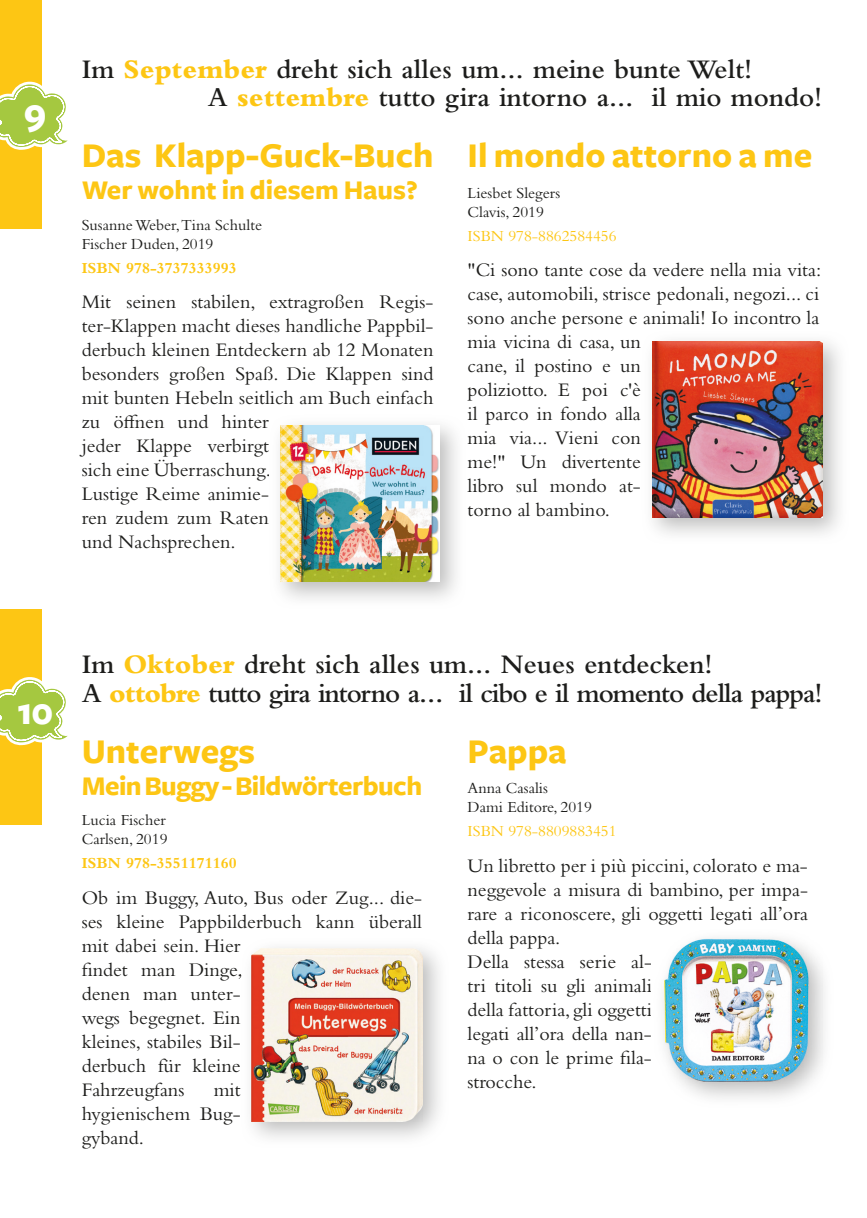
<style>
.page{position:relative;width:867px;height:1218px;background:#fff}
.page>*{position:absolute;margin:0;border:0;box-sizing:border-box;transform-origin:0 0}
.t1{font:700 40px "Freight Sans";color:#fff}
.t2{font:700 36px "Freight Sans";color:#fdc614}
.t3{font:600 28px "Bembo Std";color:#1d1d1b}
.t4{font:600 28px "Bembo Std";letter-spacing:-.035em;color:#1d1d1b}
.t5{font:700 28px "Freight Sans";letter-spacing:-.02em;color:#fdc614}
.t6{font:700 28px "Freight Sans";color:#fdc614}
.t7{font:20px/24px "Bembo Std";color:#1d1d1b}
.t8{font:16px/19.2px "Bembo Std";color:#1d1d1b}
.t9{font:16px "Bembo Std";color:#fdc614}
.t10{font:700 16px "Bembo Std";color:#fdc614}
.s1{font-weight:800;color:#fdc614}
</style>
<div class="page">
<div style="left:0;top:0;width:42px;height:229px;background:#fdc614"></div>
<svg style="left:0;top:81px;width:68px;height:69px"></svg>
<div style="left:0;top:609px;width:42px;height:215px;background:#fdc614"></div>
<svg style="left:0;top:677px;width:68px;height:68px"></svg>
<img style="left:280px;top:425px;width:159px;height:157px">
<img style="left:651px;top:340px;width:189px;height:195px">
<img style="left:652px;top:342px;width:170px;height:175px">
<img style="left:658px;top:934px;width:164px;height:158px">
<img style="left:251px;top:947px;width:189px;height:191px">
<img style="left:252px;top:949px;width:170px;height:172px">
<h1 class="t1" style="left:24px;top:91px;width:24px">9</h1>
<h3 class="t3" style="left:82px;top:54px;width:672px">Im <span class="s1">September</span> dreht sich alles um… meine bunte Welt!</h3>
<h3 class="t3" style="left:208px;top:82px;width:616px">A <span class="s1">settembre</span> tutto gira intorno a… il mio mondo!</h3>
<h2 class="t2" style="left:82px;top:136px;width:353px">Das Klapp-Guck-Buch</h2>
<h3 class="t6" style="left:82px;top:175px;width:337px">Wer wohnt in diesem Haus?</h3>
<p class="t8" style="left:82px;top:215px;width:182px">Susanne Weber,Tina Schulte<br>Fischer Duden, 2019</p>
<p class="t10" style="left:82px;top:259px;width:157px">ISBN 978-3737333993</p>
<p class="t7" style="left:82px;top:290px;width:353px">Mit seinen stabilen, extragroßen Regis&shy;ter-Klappen macht dieses handliche Pappbil&shy;derbuch kleinen Entdeckern ab 12 Monaten besonders großen Spaß. Die Klappen sind mit bunten Hebeln seitlich am Buch einfach zu öffnen und hinter<br>jeder Klappe verbirgt<br>sich eine Überraschung.<br>Lustige Reime animie-<br>ren zudem zum Raten<br>und Nachsprechen.</p>
<h2 class="t2" style="left:467px;top:136px;width:346px">Il mondo attorno a me</h2>
<p class="t8" style="left:467px;top:183px;width:94px">Liesbet Slegers<br>Clavis, 2019</p>
<p class="t9" style="left:467px;top:227px;width:151px">ISBN 978-8862584456</p>
<p class="t7" style="left:467px;top:258px;width:355px">"Ci sono tante cose da vedere nella mia vita: case, automobili, strisce pedonali, negozi... ci sono anche persone e animali! Io incontro la mia vicina di casa, un<br>cane, il postino e un<br>poliziotto. E poi c'è<br>il parco in fondo alla<br>mia via... Vieni con<br>me!" Un divertente<br>libro sul mondo at-<br>torno al bambino.</p>
<h1 class="t1" style="left:17px;top:690px;width:38px">10</h1>
<h3 class="t3" style="left:82px;top:649px;width:632px">Im <span class="s1">Oktober</span> dreht sich alles um… Neues entdecken!</h3>
<h3 class="t4" style="left:82px;top:677px;width:742px">A <span class="s1">ottobre</span> tutto gira intorno a… il cibo e il momento della pappa!</h3>
<h2 class="t2" style="left:82px;top:731px;width:175px">Unterwegs</h2>
<h3 class="t5" style="left:82px;top:770px;width:342px">Mein Buggy - Bildwörterbuch</h3>
<p class="t8" style="left:82px;top:810px;width:87px">Lucia Fischer<br>Carlsen, 2019</p>
<p class="t10" style="left:82px;top:854px;width:157px">ISBN 978-3551171160</p>
<p class="t7" style="left:82px;top:885px;width:342px">Ob im Buggy, Auto, Bus oder Zug... die&shy;ses kleine Pappbilderbuch kann überall mit dabei sein. Hier<br>findet man Dinge,<br>denen man unter-<br>wegs begegnet. Ein<br>kleines, stabiles Bil-<br>derbuch für kleine<br>Fahrzeugfans</p>
<p class="t7" style="left:82px;top:1077px;width:160px;text-align:justify;text-indent:132px">mit hygienischem Bug&shy;gyband.</p>
<h2 class="t2" style="left:467px;top:731px;width:101px">Pappa</h2>
<p class="t8" style="left:467px;top:778px;width:126px">Anna Casalis<br>Dami Editore, 2019</p>
<p class="t9" style="left:467px;top:822px;width:151px">ISBN 978-8809883451</p>
<p class="t7" style="left:467px;top:853px;width:342px">Un libretto per i più piccini, colorato e ma&shy;neggevole a misura di bambino, per impa&shy;rare a riconoscere, gli oggetti legati all’ora della pappa.<br>Della stessa serie al-<br>tri titoli su gli animali<br>della fattoria, gli oggetti<br>legati all’ora della nan-<br>na o con le prime fila-<br>strocche.</p>
</div>
